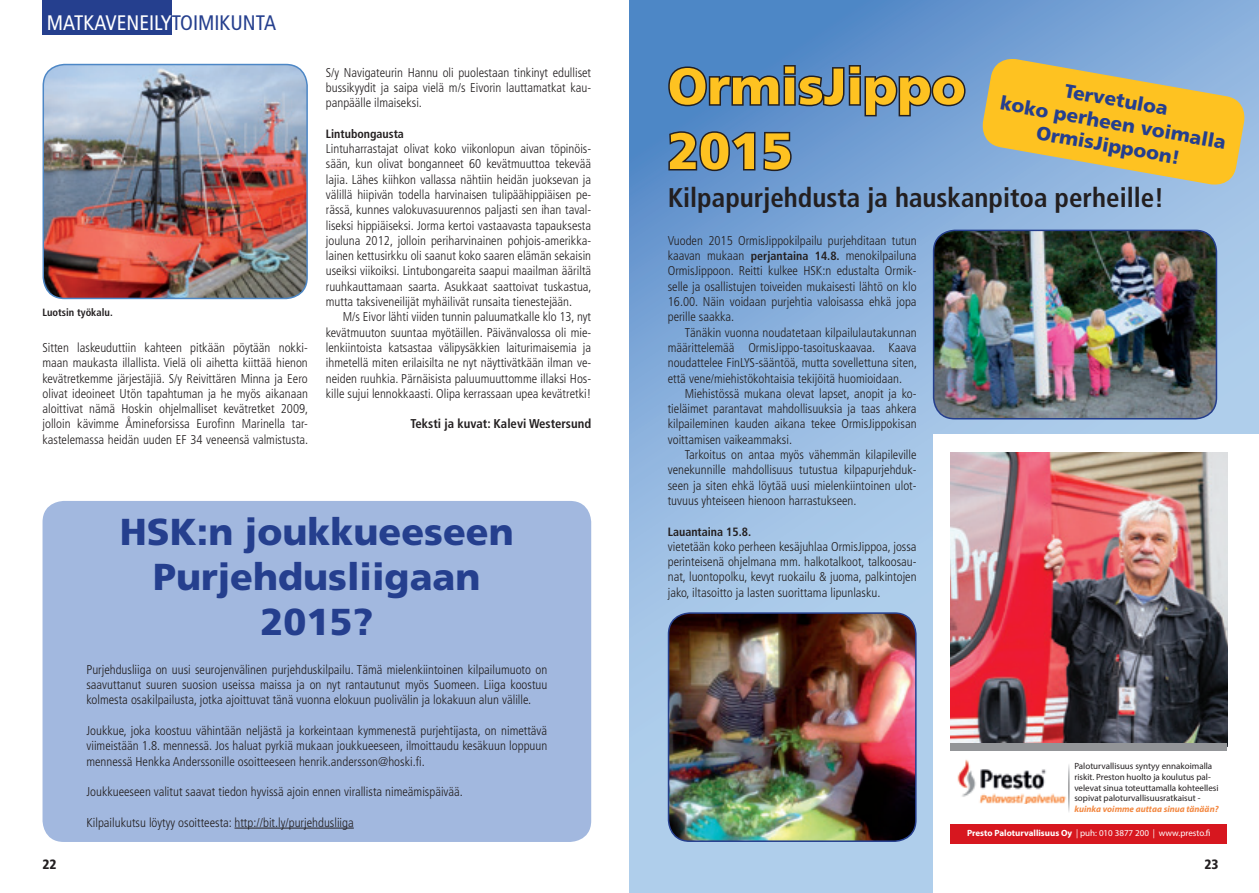
<style>
.page{position:relative;width:1259px;height:893px;background:#fff}
.page>*{position:absolute;margin:0;border:0;box-sizing:border-box;transform-origin:0 0}
.t1{font:900 51px/64.8px "Frutiger";color:#fec221}
.t2{font:900 37.5px/45px "Frutiger";color:#253f8e;text-align:center}
.t3{font:700 condensed 27px "Frutiger";color:#231f20}
.t4{font:condensed 21px "Frutiger";color:#fff}
.t5{font:900 19.05px/23px "Frutiger";color:#253f8e;text-align:center}
.t6{font:900 condensed 13.5px "Frutiger";color:#231f20}
.t7{font:300 condensed 12.75px/15.3px "Frutiger";color:#231f20;text-align:justify}
.t8{font:700 condensed 12.75px "Frutiger";color:#231f20}
.t9{font:700 condensed 12px "Frutiger";color:#231f20}
.t10{font:700 condensed 10.5px "Frutiger";color:#231f20}
.t11{font:9px/10.8px "Myriad Pro";color:#231f20}
.t12{font:9px "Myriad Pro";color:#fff}
.t13{font:italic 700 9px "Myriad Pro";color:#f38943}
.s1{color:#253f8e}
.s2{font-weight:700;font-size:12px}
.s3{font-weight:700}
</style>
<div class="page">
<svg style="left:629px;top:0;width:630px;height:893px;background:#8cb2dd"></svg>
<img style="left:43px;top:65px;width:264px;height:233px">
<div style="left:43px;top:64px;width:265px;height:235px;border:2px solid #4d87c6;border-radius:21px"></div>
<div style="left:43px;top:0;width:129px;height:34px;background:#253f8e"></div>
<div style="left:43px;top:501px;width:548px;height:341px;background:#a2b8df;border-radius:21px"></div>
<svg style="left:667px;top:64px;width:300px;height:54px;background:#4e739f"></svg>
<svg style="left:667px;top:130px;width:126px;height:43px;background:#4a6a92"></svg>
<hr style="left:234px;top:828px;width:120px;height:1px;background:#231f20">
<div style="left:933px;top:435px;width:326px;height:458px;background:#fff"></div>
<img style="left:950px;top:452px;width:277px;height:291px">
<img style="left:957px;top:759px;width:109px;height:45px">
<div style="left:950px;top:743px;width:277px;height:8px;background:#939598"></div>
<div style="left:950px;top:824px;width:277px;height:20px;background:#d7171f"></div>
<img style="left:933px;top:230px;width:283px;height:189px">
<div style="left:933px;top:230px;width:284px;height:189px;border:2px solid #253f8e;border-radius:21px"></div>
<img style="left:668px;top:613px;width:248px;height:228px">
<div style="left:668px;top:612px;width:248px;height:230px;border:2px solid #253f8e;border-radius:21px"></div>
<svg style="left:980px;top:56px;width:267px;height:131px;background:#d5bc63"></svg>
<h3 class="t4" style="left:47px;top:11px;width:231px">MATKAVENEILY<span class="s1">TOIMIKUNTA</span></h3>
<p class="t10" style="left:42px;top:306px;width:72px">Luotsin työkalu.</p>
<p class="t7" style="left:43px;top:340px;width:267px">Sitten laskeuduttiin kahteen pitkään pöytään nokki&shy;maan maukasta illallista. Vielä oli aihetta kiittää hienon kevätretkemme järjestäjiä. S/y Reivittären Minna ja Eero olivat ideoineet Utön tapahtuman ja he myös aikanaan aloittivat nämä Hoskin ohjelmalliset kevätretket 2009, jolloin kävimme Åmineforsissa Eurofinn Marinella tar&shy;kastelemassa heidän uuden EF 34 veneensä valmistusta.</p>
<p class="t7" style="left:326px;top:65px;width:267px">S/y Navigateurin Hannu oli puolestaan tinkinyt edulliset bussikyydit ja saipa vielä m/s Eivorin lauttamatkat kau&shy;panpäälle ilmaiseksi.</p>
<p class="t9" style="left:326px;top:126px;width:80px">Lintubongausta</p>
<p class="t7" style="left:326px;top:141px;width:267px">Lintuharrastajat olivat koko viikonlopun aivan töpinöis&shy;sään, kun olivat bonganneet 60 kevätmuuttoa tekevää lajia. Lähes kiihkon vallassa nähtiin heidän juoksevan ja välillä hiipivän todella harvinaisen tulipäähippiäisen pe&shy;rässä, kunnes valokuvasuurennos paljasti sen ihan taval&shy;liseksi hippiäiseksi. Jorma kertoi vastaavasta tapauksesta jouluna 2012, jolloin periharvinainen pohjois-amerikka&shy;lainen kettusirkku oli saanut koko saaren elämän sekaisin useiksi viikoiksi. Lintubongareita saapui maailman ääriltä ruuhkauttamaan saarta. Asukkaat saattoivat tuskastua, mutta taksiveneilijät myhäilivät runsaita tienestejään.</p>
<p class="t7" style="left:326px;top:309px;width:267px;text-indent:17px">M/s Eivor lähti viiden tunnin paluumatkalle klo 13, nyt kevätmuuton suuntaa myötäillen. Päivänvalossa oli mie&shy;lenkiintoista katsastaa välipysäkkien laiturimaisemia ja ihmetellä miten erilaisilta ne nyt näyttivätkään ilman ve&shy;neiden ruuhkia. Pärnäisista paluumuuttomme illaksi Hos&shy;kille sujui lennokkaasti. Olipa kerrassaan upea kevätretki!</p>
<p class="t8" style="left:410px;top:416px;width:182px">Teksti ja kuvat: Kalevi Westersund</p>
<p class="t6" style="left:43px;top:856px;width:16px">22</p>
<h2 class="t2" style="left:120px;top:509px;width:395px">HSK:n joukkueeseen<br>Purjehdusliigaan<br>2015?</h2>
<p class="t7" style="left:86px;top:662px;width:462px">Purjehdusliiga on uusi seurojenvälinen purjehduskilpailu. Tämä mielenkiintoinen kilpailumuoto on saavuttanut suuren suosion useissa maissa ja on nyt rantautunut myös Suomeen. Liiga koostuu kolmesta osakilpailusta, jotka ajoittuvat tänä vuonna elokuun puolivälin ja lokakuun alun välille.</p>
<p class="t7" style="left:86px;top:723px;width:462px">Joukkue, joka koostuu vähintään neljästä ja korkeintaan kymmenestä purjehtijasta, on nimettävä viimeistään 1.8. mennessä. Jos haluat pyrkiä mukaan joukkueeseen, ilmoittaudu kesäkuun loppuun mennessä Henkka Anderssonille osoitteeseen henrik.andersson@hoski.fi.</p>
<p class="t7" style="left:86px;top:784px;width:378px">Joukkueeseen valitut saavat tiedon hyvissä ajoin ennen virallista nimeämispäivää.</p>
<p class="t7" style="left:86px;top:815px;width:269px">Kilpailukutsu löytyy osoitteesta: http://bit.ly/purjehdusliiga</p>
<h1 class="t1" style="left:668px;top:54px;width:299px">OrmisJippo<br>2015</h1>
<h3 class="t3" style="left:668px;top:181px;width:498px">Kilpapurjehdusta ja hauskanpitoa perheille!</h3>
<p class="t7" style="left:668px;top:233px;width:250px">Vuoden 2015 OrmisJippokilpailu purjehditaan tutun kaavan mukaan <span class="s2">perjantaina 14.8.</span> menokilpailuna OrmisJippoon. Reitti kulkee HSK:n edustalta Ormik&shy;selle ja osallistujen toiveiden mukaisesti lähtö on klo 16.00. Näin voidaan purjehtia valoisassa ehkä jopa perille saakka.</p>
<p class="t7" style="left:668px;top:325px;width:251px;text-indent:17px">Tänäkin vuonna noudatetaan kilpailulautakunnan määrittelemää OrmisJippo-tasoituskaavaa. Kaava noudattelee FinLYS-sääntöä, mutta sovellettuna siten, että vene/miehistökohtaisia tekijöitä huomioidaan.</p>
<p class="t7" style="left:668px;top:386px;width:250px;text-indent:17px">Miehistössä mukana olevat lapset, anopit ja ko&shy;tieläimet parantavat mahdollisuuksia ja taas ahkera kilpaileminen kauden aikana tekee OrmisJippokisan voittamisen vaikeammaksi.</p>
<p class="t7" style="left:668px;top:447px;width:250px;text-indent:17px">Tarkoitus on antaa myös vähemmän kilapileville venekunnille mahdollisuus tutustua kilpapurjehduk&shy;seen ja siten ehkä löytää uusi mielenkiintoinen ulot&shy;tuvuus yhteiseen hienoon harrastukseen.</p>
<p class="t9" style="left:668px;top:524px;width:85px">Lauantaina 15.8.</p>
<p class="t7" style="left:668px;top:539px;width:250px">vietetään koko perheen kesäjuhlaa OrmisJippoa, jossa perinteisenä ohjelmana mm. halkotalkoot, talkoosau&shy;nat, luontopolku, kevyt ruokailu &amp; juoma, palkintojen jako, iltasoitto ja lasten suorittama lipunlasku.</p>
<h3 class="t5" style="left:1006px;top:69px;width:230px;rotate:10deg">Tervetuloa<br>koko perheen voimalla<br>OrmisJippoon!</h3>
<p class="t11" style="left:1074px;top:760px;width:146px">Paloturvallisuus syntyy ennakoimalla riskit. Preston huolto ja koulutus pal&shy;velevat sinua toteuttamalla kohteellesi sopivat paloturvallisuusratkaisut -</p>
<p class="t13" style="left:1074px;top:803px;width:146px">kuinka voimme auttaa sinua tänään?</p>
<p class="t12" style="left:967px;top:827px;width:245px"><span class="s3">Presto Paloturvallisuus Oy</span> | puh: 010 3877 200 | www.presto.fi</p>
<p class="t6" style="left:1204px;top:856px;width:16px">23</p>
</div>
